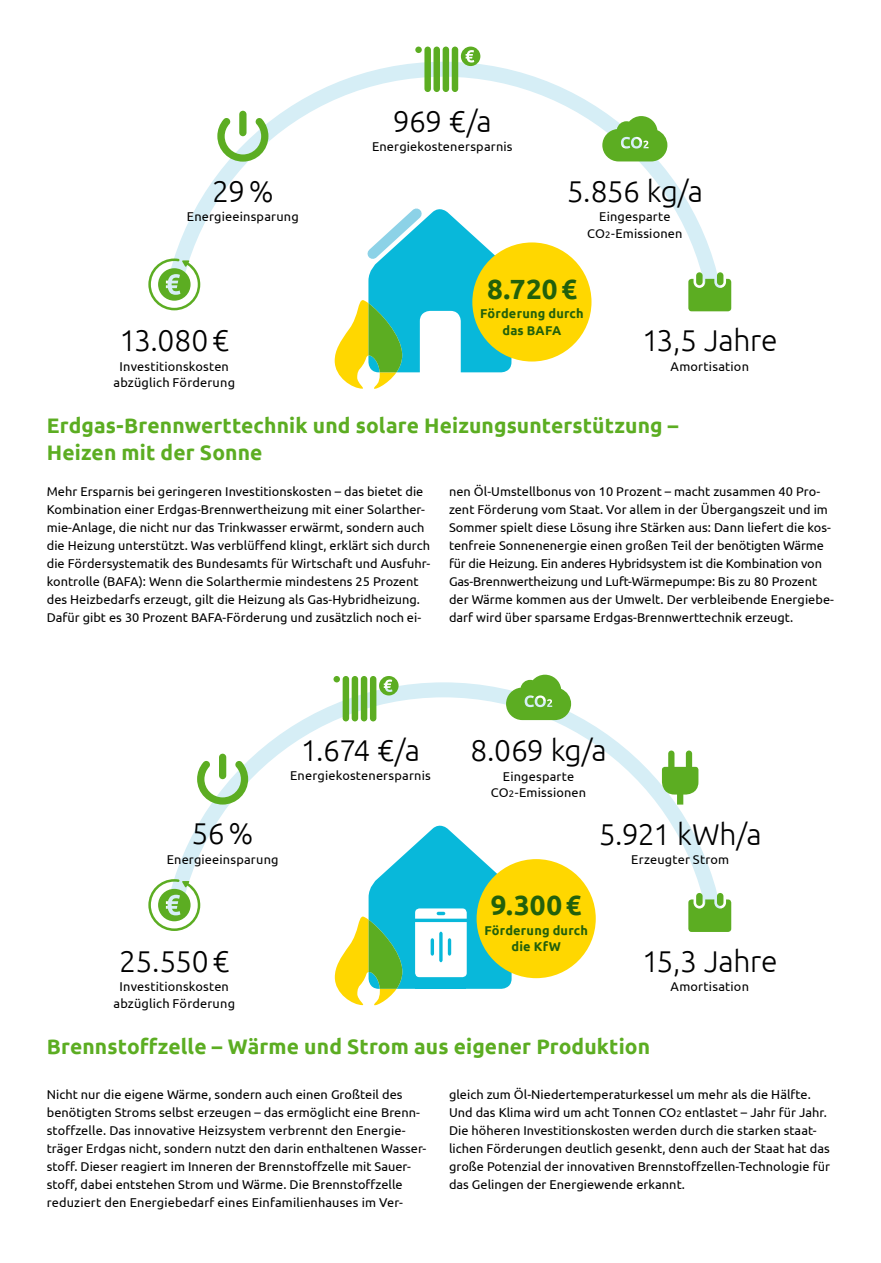
<style>
.page{position:relative;width:881px;height:1263px;background:#fff}
.page>*{position:absolute;margin:0;border:0;box-sizing:border-box;transform-origin:0 0}
.t1{font:300 30px "Ubuntu";letter-spacing:-.02em;color:#000}
.t2{font:700 27.75px "Ubuntu";letter-spacing:.005em;color:#22600b}
.t3{font:700 21px/27px "Ubuntu";letter-spacing:.005em;color:#5cad22}
.t4{font:12.75px/18px "Ubuntu";letter-spacing:.005em;color:#000}
.t5{font:700 12.75px/16.5px "Ubuntu";letter-spacing:.015em;color:#22600b;text-align:center}
.s1{font-size:9.6px}
</style>
<div class="page">
<svg style="left:174px;top:682px;width:558px;height:234px"></svg>
<svg style="left:506px;top:675px;width:65px;height:45px"></svg>
<svg style="left:148px;top:879px;width:52px;height:52px"></svg>
<svg style="left:688px;top:893px;width:43px;height:39px;background:#79bb4d"></svg>
<svg style="left:174px;top:54px;width:558px;height:242px"></svg>
<svg style="left:602px;top:116px;width:65px;height:45px"></svg>
<svg style="left:688px;top:272px;width:43px;height:39px;background:#7abc4e"></svg>
<svg style="left:197px;top:754px;width:51px;height:50px"></svg>
<svg style="left:661px;top:750px;width:37px;height:54px"></svg>
<svg style="left:334px;top:199px;width:177px;height:190px"></svg>
<div style="left:476px;top:859px;width:119px;height:119px;background:#ffd700;border-radius:50%"></div>
<svg style="left:335px;top:822px;width:176px;height:184px"></svg>
<div style="left:472px;top:242px;width:119px;height:119px;background:#ffd700;border-radius:50%"></div>
<svg style="left:148px;top:258px;width:52px;height:52px"></svg>
<svg style="left:415px;top:46px;width:65px;height:46px"></svg>
<svg style="left:217px;top:111px;width:51px;height:51px"></svg>
<svg style="left:333px;top:676px;width:65px;height:45px"></svg>
<h1 class="t1" style="left:212px;top:173px;width:63px">29%</h1>
<p class="t4" style="left:187px;top:207px;width:113px">Energieeinsparung</p>
<h1 class="t1" style="left:119px;top:322px;width:111px">13.080€</h1>
<p class="t4" style="left:114px;top:357px;width:123px;line-height:16.5px;text-align:center">Investitionskosten abzüglich Förderung</p>
<h1 class="t1" style="left:393px;top:103px;width:100px">969 €/a</h1>
<p class="t4" style="left:372px;top:137px;width:142px">Energiekostenersparnis</p>
<h1 class="t1" style="left:566px;top:173px;width:138px">5.856 kg/a</h1>
<p class="t4" style="left:587px;top:208px;width:97px;line-height:16.5px;text-align:center">Eingesparte<br>CO<span class="s1">2</span>-Emissionen</p>
<h2 class="t2" style="left:487px;top:272px;width:91px">8.720€</h2>
<p class="t5" style="left:480px;top:305px;width:105px">Förderung durch das BAFA</p>
<h1 class="t1" style="left:641px;top:322px;width:137px">13,5 Jahre</h1>
<p class="t4" style="left:670px;top:357px;width:80px">Amortisation</p>
<h3 class="t3" style="left:47px;top:412px;width:632px">Erdgas-Brennwerttechnik und solare Heizungsunterstützung –<br>Heizen mit der Sonne</h3>
<p class="t4" style="left:47px;top:482px;width:385px">Mehr Ersparnis bei geringeren Investitionskosten – das bietet die Kombination einer Erdgas-Brennwertheizung mit einer Solarther&shy;mie-Anlage, die nicht nur das Trinkwasser erwärmt, sondern auch die Heizung unterstützt. Was verblüffend klingt, erklärt sich durch die Fördersystematik des Bundesamts für Wirtschaft und Ausfuhr&shy;kontrolle (BAFA): Wenn die Solarthermie mindestens 25 Prozent des Heizbedarfs erzeugt, gilt die Heizung als Gas-Hybridheizung.<br>Dafür gibt es 30 Prozent BAFA-Förderung und zusätzlich noch ei-</p>
<p class="t4" style="left:449px;top:482px;width:386px">nen Öl-Umstellbonus von 10 Prozent – macht zusammen 40 Pro&shy;zent Förderung vom Staat. Vor allem in der Übergangszeit und im Sommer spielt diese Lösung ihre Stärken aus: Dann liefert die kos&shy;tenfreie Sonnenenergie einen großen Teil der benötigten Wärme für die Heizung. Ein anderes Hybridsystem ist die Kombination von Gas-Brennwertheizung und Luft-Wärmepumpe: Bis zu 80 Prozent der Wärme kommen aus der Umwelt. Der verbleibende Energiebe&shy;darf wird über sparsame Erdgas-Brennwerttechnik erzeugt.</p>
<h1 class="t1" style="left:301px;top:732px;width:120px">1.674 €/a</h1>
<p class="t4" style="left:290px;top:766px;width:142px">Energiekostenersparnis</p>
<h1 class="t1" style="left:191px;top:816px;width:63px">56%</h1>
<p class="t4" style="left:167px;top:850px;width:113px">Energieeinsparung</p>
<h1 class="t1" style="left:119px;top:943px;width:112px">25.550€</h1>
<p class="t4" style="left:114px;top:978px;width:123px;line-height:16.5px;text-align:center">Investitionskosten abzüglich Förderung</p>
<h1 class="t1" style="left:470px;top:733px;width:138px">8.069 kg/a</h1>
<p class="t4" style="left:490px;top:768px;width:97px;line-height:16.5px;text-align:center">Eingesparte<br>CO<span class="s1">2</span>-Emissionen</p>
<h2 class="t2" style="left:490px;top:889px;width:92px">9.300€</h2>
<p class="t5" style="left:484px;top:922px;width:105px">Förderung durch die KfW</p>
<h1 class="t1" style="left:598px;top:816px;width:164px">5.921 kWh/a</h1>
<p class="t4" style="left:631px;top:850px;width:99px">Erzeugter Strom</p>
<h1 class="t1" style="left:641px;top:943px;width:137px">15,3 Jahre</h1>
<p class="t4" style="left:670px;top:977px;width:80px">Amortisation</p>
<h3 class="t3" style="left:47px;top:1033px;width:604px">Brennstoffzelle – Wärme und Strom aus eigener Produktion</h3>
<p class="t4" style="left:47px;top:1085px;width:381px">Nicht nur die eigene Wärme, sondern auch einen Großteil des benötigten Stroms selbst erzeugen – das ermöglicht eine Brenn&shy;stoffzelle. Das innovative Heizsystem verbrennt den Energie&shy;träger Erdgas nicht, sondern nutzt den darin enthaltenen Wasser&shy;stoff. Dieser reagiert im Inneren der Brennstoffzelle mit Sauer&shy;stoff, dabei entstehen Strom und Wärme. Die Brennstoffzelle reduziert den Energiebedarf eines Einfamilienhauses im Ver-</p>
<p class="t4" style="left:449px;top:1085px;width:382px">gleich zum Öl-Niedertemperaturkessel um mehr als die Hälfte.<br>Und das Klima wird um acht Tonnen CO<span class="s1">2</span> entlastet – Jahr für Jahr.<br>Die höheren Investitionskosten werden durch die starken staat&shy;lichen Förderungen deutlich gesenkt, denn auch der Staat hat das große Potenzial der innovativen Brennstoffzellen-Technologie für das Gelingen der Energiewende erkannt.</p>
</div>
